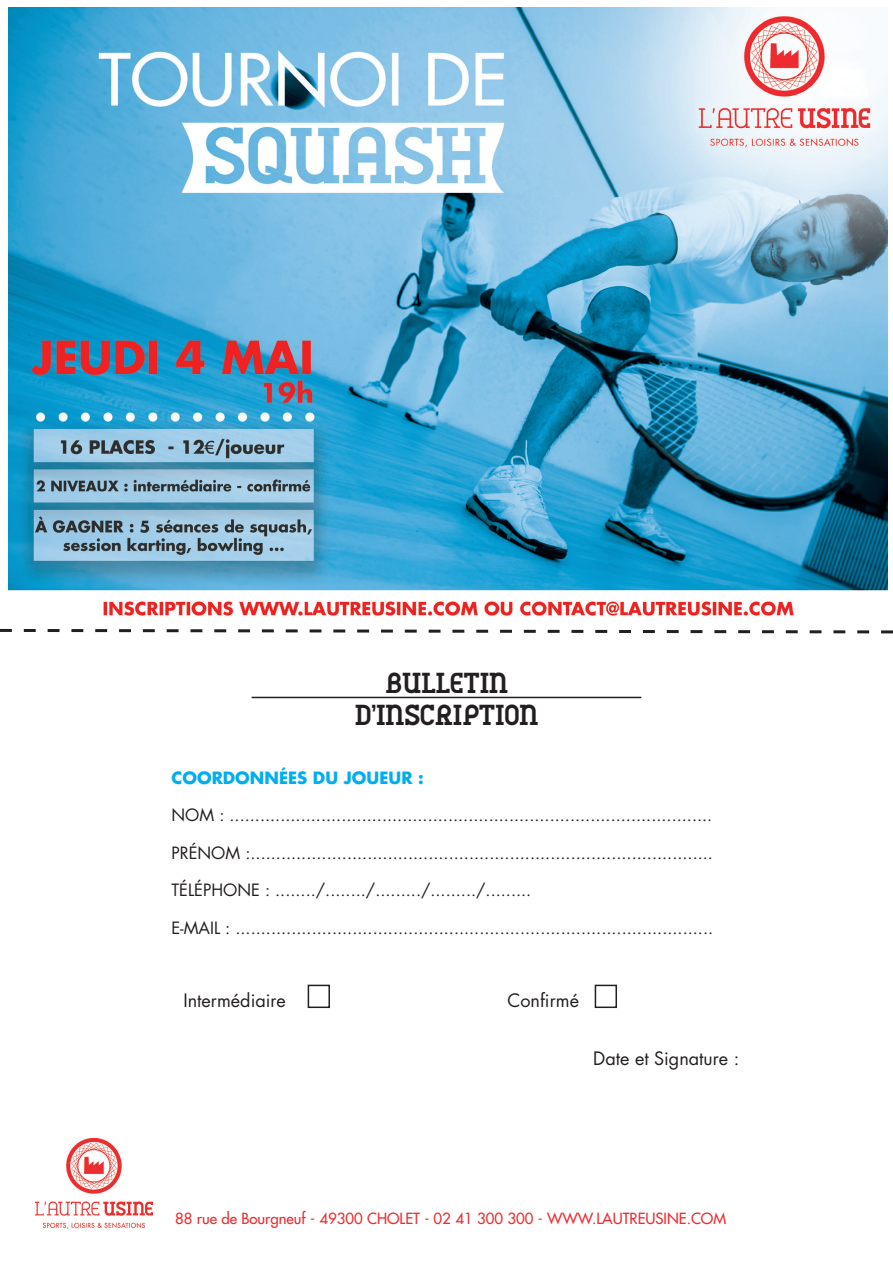
<style>
.page{position:relative;width:893px;height:1263px;background:#fff}
.page>*{position:absolute;margin:0;border:0;box-sizing:border-box;transform-origin:0 0}
.t1{font:700 27px "Charifa Serif";color:#231f20}
.t2{font:18px "Futura";color:#231f20}
.t3{font:16.5px "Futura";color:#231f20}
.t4{font:700 16.5px "Futura";color:#00aeef}
.t5{font:15px "Futura";color:#ee2d30}
</style>
<div class="page">
<hr style="left:252px;top:697px;width:389px;height:1px;background:#231f20">
<img style="left:35px;top:1138px;width:117px;height:90px">
<img style="left:9px;top:7px;width:879px;height:609px">
<svg style="left:0;top:628px;width:893px;height:6px"></svg>
<div style="left:308px;top:985px;width:22px;height:23px;border:2px solid #231f20"></div>
<div style="left:595px;top:985px;width:22px;height:23px;border:2px solid #231f20"></div>
<p class="t1" style="left:385px;top:665px;width:124px">BULLETIN</p>
<p class="t1" style="left:355px;top:698px;width:185px">D’INSCRIPTION</p>
<p class="t4" style="left:171px;top:766px;width:254px">COORDONNÉES DU JOUEUR :</p>
<p class="t3" style="left:171px;top:804px;width:542px">NOM : ...............................................................................................</p>
<p class="t3" style="left:171px;top:842px;width:543px">PRÉNOM :...........................................................................................</p>
<p class="t3" style="left:171px;top:879px;width:361px">TÉLÉPHONE : ......../......../........./........./.........</p>
<p class="t3" style="left:171px;top:917px;width:543px">E-MAIL : ..............................................................................................</p>
<p class="t2" style="left:183px;top:989px;width:104px">Intermédiaire</p>
<p class="t2" style="left:507px;top:989px;width:73px">Confirmé</p>
<p class="t2" style="left:593px;top:1047px;width:148px">Date et Signature :</p>
<p class="t5" style="left:175px;top:1208px;width:552px">88 rue de Bourgneuf - 49300 CHOLET - 02 41 300 300 - WWW.LAUTREUSINE.COM</p>
</div>
